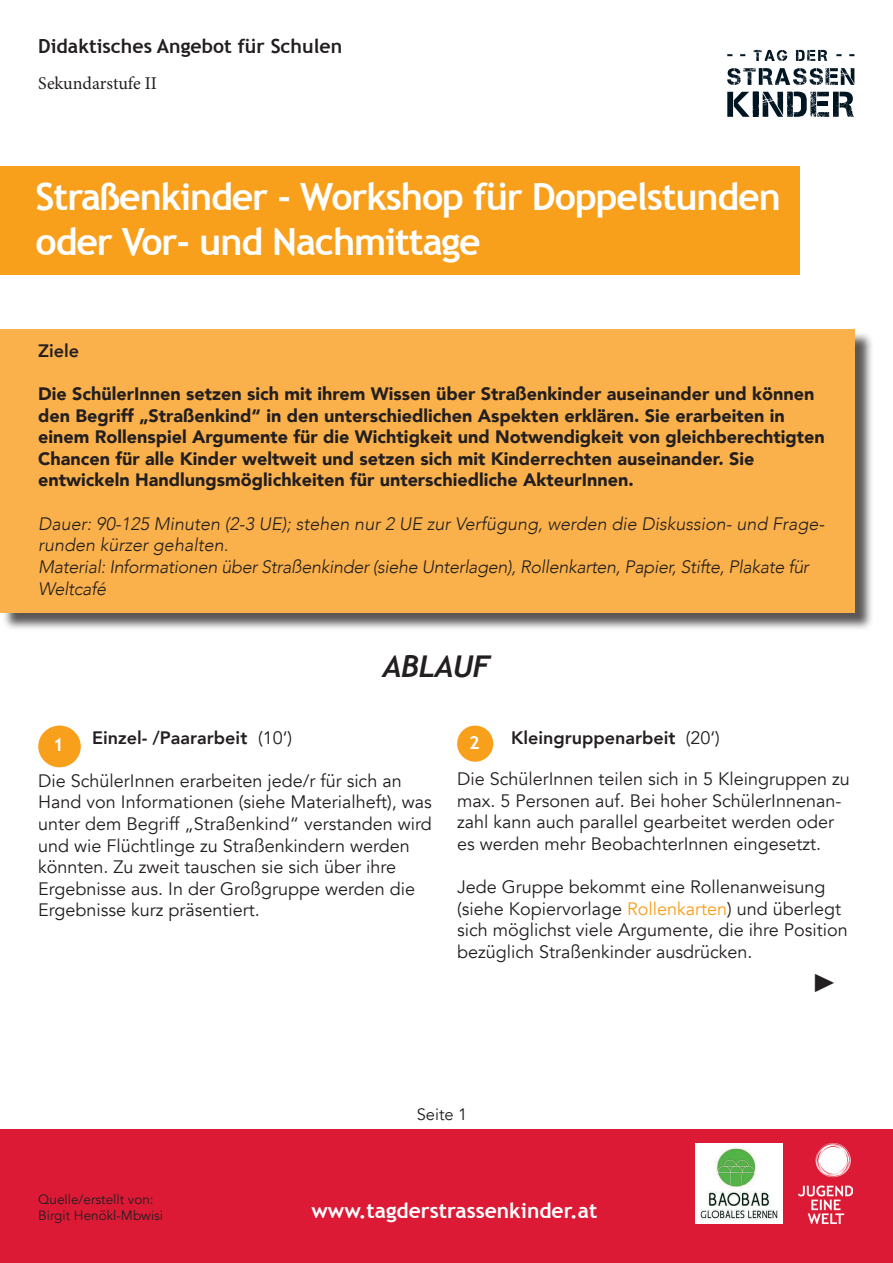
<style>
.page{position:relative;width:893px;height:1263px;background:#fff}
.page>*{position:absolute;margin:0;border:0;box-sizing:border-box;transform-origin:0 0}
.t1{font:39px "Minion Pro";color:#231f20}
.t2{font:700 37.5px/45px "Trebuchet MS";letter-spacing:-.03em;color:#fff}
.t3{font:italic 700 30px "Trebuchet";color:#231f20}
.t4{font:700 21px "Trebuchet MS";color:#fff}
.t5{font:700 19.5px "Trebuchet MS";color:#231f20}
.t6{font:18px/21.6px "Avenir";color:#231f20}
.t7{font:900 18px/21.6px "Avenir";color:#231f20}
.t8{font:italic 300 18px/21.6px "Avenir";letter-spacing:-.02em;color:#231f20}
.t9{font:800 18px "Avenir";color:#231f20}
.t10{font:18px "Minion Pro";letter-spacing:-.005em;color:#231f20}
.t11{font:700 18px "Trebuchet MS";color:#fff}
.t12{font:16.5px "Avenir";color:#231f20}
.t13{font:13.5px/16.2px "Avenir";color:#231f20}
.s1{font-weight:400}
.s2{color:#f89f1c}
</style>
<div class="page">
<svg style="left:727px;top:91px;width:127px;height:27px"></svg>
<svg style="left:727px;top:68px;width:127px;height:17px"></svg>
<svg style="left:727px;top:50px;width:127px;height:11px"></svg>
<div style="left:0;top:166px;width:799px;height:108px;background:#f89f1c"></div>
<div style="left:0;top:1129px;width:893px;height:134px;background:#dc1a36"></div>
<img style="left:798px;top:1143px;width:54px;height:81px">
<img style="left:695px;top:1143px;width:88px;height:81px">
<div style="left:2px;top:332px;width:871px;height:299px;background:#231f20;opacity:.75"></div>
<div style="left:0;top:329px;width:855px;height:283px;background:#fbb14b"></div>
<div style="left:38px;top:725px;width:43px;height:42px;background:#f89f1c;border-radius:50%"></div>
<div style="left:457px;top:725px;width:36px;height:37px;background:#f89f1c;border-radius:50%"></div>
<p class="t5" style="left:38px;top:34px;width:305px">Didaktisches Angebot für Schulen</p>
<p class="t10" style="left:38px;top:72px;width:120px">Sekundarstufe II</p>
<h2 class="t2" style="left:36px;top:175px;width:747px">Straßenkinder - Workshop für Doppelstunden oder Vor- und Nachmittage</h2>
<p class="t9" style="left:38px;top:337px;width:43px">Ziele</p>
<p class="t7" style="left:38px;top:382px;width:788px">Die SchülerInnen setzen sich mit ihrem Wissen über Straßenkinder auseinander und können den Begriff „Straßenkind“ in den unterschiedlichen Aspekten erklären. Sie erarbeiten in einem Rollenspiel Argumente für die Wichtigkeit und Notwendigkeit von gleichberechtigten Chancen für alle Kinder weltweit und setzen sich mit Kinderrechten auseinander. Sie entwickeln Handlungsmöglichkeiten für unterschiedliche AkteurInnen.</p>
<p class="t8" style="left:38px;top:513px;width:788px">Dauer: 90-125 Minuten (2-3 UE); stehen nur 2 UE zur Verfügung, werden die Diskussion- und Frage&shy;runden kürzer gehalten.<br>Material: Informationen über Straßenkinder (siehe Unterlagen), Rollenkarten, Papier, Stifte, Plakate für Weltcafé</p>
<h3 class="t3" style="left:383px;top:648px;width:109px">ABLAUF</h3>
<p class="t9" style="left:92px;top:723px;width:201px">Einzel- /Paararbeit <span class="s1">(10‘)</span></p>
<p class="t6" style="left:38px;top:770px;width:395px">Die SchülerInnen erarbeiten jede/r für sich an Hand von Informationen (siehe Materialheft), was unter dem Begriff „Straßenkind“ verstanden wird und wie Flüchtlinge zu Straßenkindern werden könnten. Zu zweit tauschen sie sich über ihre Ergebnisse aus. In der Großgruppe werden die Ergebnisse kurz präsentiert.</p>
<p class="t9" style="left:511px;top:723px;width:210px">Kleingruppenarbeit <span class="s1">(20‘)</span></p>
<p class="t6" style="left:457px;top:768px;width:394px">Die SchülerInnen teilen sich in 5 Kleingruppen zu max. 5 Personen auf. Bei hoher SchülerInnenan&shy;zahl kann auch parallel gearbeitet werden oder es werden mehr BeobachterInnen eingesetzt.</p>
<p class="t6" style="left:457px;top:876px;width:392px">Jede Gruppe bekommt eine Rollenanweisung (siehe Kopiervorlage <span class="s2">Rollenkarten</span>) und überlegt sich möglichst viele Argumente, die ihre Position bezüglich Straßenkinder ausdrücken.</p>
<p class="t11" style="left:53px;top:733px;width:12px">1</p>
<p class="t11" style="left:469px;top:732px;width:12px">2</p>
<p class="t12" style="left:417px;top:1104px;width:52px">Seite 1</p>
<p class="t13" style="left:38px;top:1192px;width:126px">Quelle/erstellt von:<br>Birgit Henökl-Mbwisi</p>
<p class="t4" style="left:311px;top:1197px;width:287px">www.tagderstrassenkinder.at</p>
<h1 class="t1" style="left:812px;top:954px;width:25px">▶</h1>
</div>
